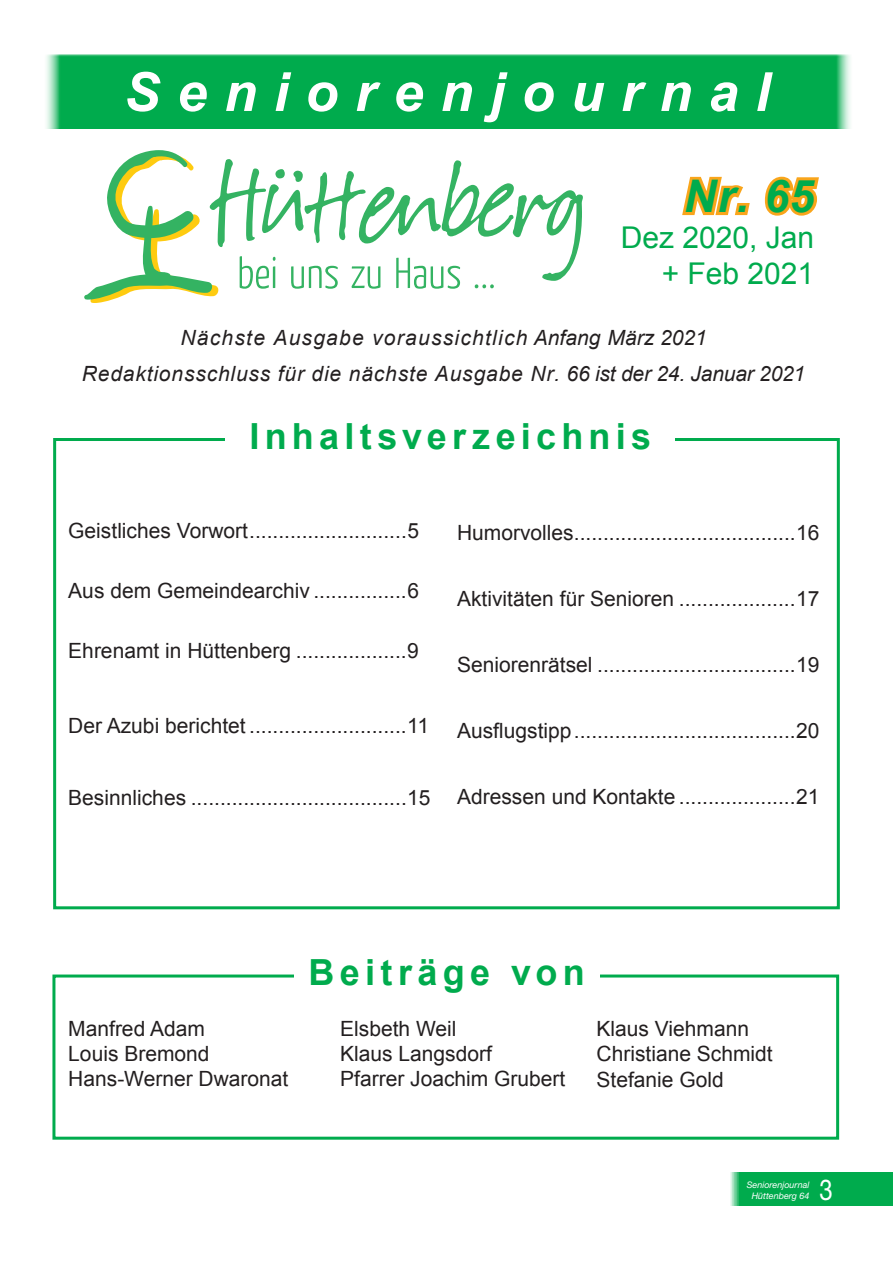
<style>
.page{position:relative;width:893px;height:1263px;background:#fff}
.page>*{position:absolute;margin:0;border:0;box-sizing:border-box;transform-origin:0 0}
.t1{font:italic 700 54px "Arial";letter-spacing:.31em;color:#fff}
.t2{font:italic 700 45px "Arial";color:#00ab4d}
.t3{font:700 36px "Arial";letter-spacing:.145em;color:#00ab4d}
.t4{font:30px/36px "Arial";color:#00ab4d;text-align:right}
.t5{font:28.8px "Helvetica Neue LT Std";color:#fff;scale:.83 1}
.t6{font:21px/25.2px "Arial";color:#231f20}
.t7{font:italic 21px/35.7px "Arial";letter-spacing:.04em;color:#231f20;text-align:center}
.t8{font:italic 9px/10.8px "Helvetica Neue LT Std";color:#fff;text-align:center}
</style>
<div class="page">
<div style="left:730px;top:1172px;width:163px;height:33px;background:#00ab4d"></div>
<div style="left:52px;top:974px;width:787px;height:166px;border:3px solid #00ab4d"></div>
<svg style="left:84px;top:150px;width:499px;height:153px"></svg>
<div style="left:43px;top:55px;width:810px;height:74px;background:#00ab4d"></div>
<svg style="left:682px;top:176px;width:68px;height:40px"></svg>
<svg style="left:764px;top:176px;width:55px;height:40px"></svg>
<div style="left:53px;top:438px;width:787px;height:471px;border:3px solid #00ab4d"></div>
<div style="left:226px;top:423px;width:449px;height:35px;background:#fff"></div>
<div style="left:294px;top:959px;width:306px;height:35px;background:#fff"></div>
<h1 class="t1" style="left:124px;top:56px;width:648px">Seniorenjournal</h1>
<h2 class="t2" style="left:684px;top:166px;width:132px">Nr. 65</h2>
<h3 class="t4" style="left:621px;top:220px;width:195px">Dez 2020, Jan + Feb 2021</h3>
<p class="t7" style="left:82px;top:320px;width:725px">Nächste Ausgabe voraussichtlich Anfang März 2021<br>Redaktionsschluss für die nächste Ausgabe Nr. 66 ist der 24. Januar 2021</p>
<h3 class="t3" style="left:249px;top:412px;width:403px">Inhaltsverzeichnis</h3>
<p class="t6" style="left:68px;top:519px;width:352px">Geistliches Vorwort...........................5</p>
<p class="t6" style="left:68px;top:579px;width:352px">Aus dem Gemeindearchiv ................6</p>
<p class="t6" style="left:68px;top:639px;width:352px">Ehrenamt in Hüttenberg ...................9</p>
<p class="t6" style="left:68px;top:714px;width:362px">Der Azubi berichtet ...........................11</p>
<p class="t6" style="left:68px;top:786px;width:364px">Besinnliches .....................................15</p>
<p class="t6" style="left:457px;top:520px;width:364px">Humorvolles......................................16</p>
<p class="t6" style="left:457px;top:586px;width:364px">Aktivitäten für Senioren ....................17</p>
<p class="t6" style="left:457px;top:652px;width:364px">Seniorenrätsel ..................................19</p>
<p class="t6" style="left:457px;top:718px;width:364px">Ausflugstipp......................................20</p>
<p class="t6" style="left:457px;top:784px;width:364px">Adressen und Kontakte ....................21</p>
<h3 class="t3" style="left:309px;top:948px;width:278px">Beiträge von</h3>
<p class="t6" style="left:68px;top:1016px;width:222px">Manfred Adam<br>Louis Bremond<br>Hans-Werner Dwaronat</p>
<p class="t6" style="left:340px;top:1016px;width:227px">Elsbeth Weil<br>Klaus Langsdorf<br>Pfarrer Joachim Grubert</p>
<p class="t6" style="left:597px;top:1016px;width:178px">Klaus Viehmann<br>Christiane Schmidt<br>Stefanie Gold</p>
<p class="t8" style="left:747px;top:1179px;width:64px">Seniorenjournal<br>Hüttenberg 64</p>
<h3 class="t5" style="left:819px;top:1173px;width:18px">3</h3>
</div>
